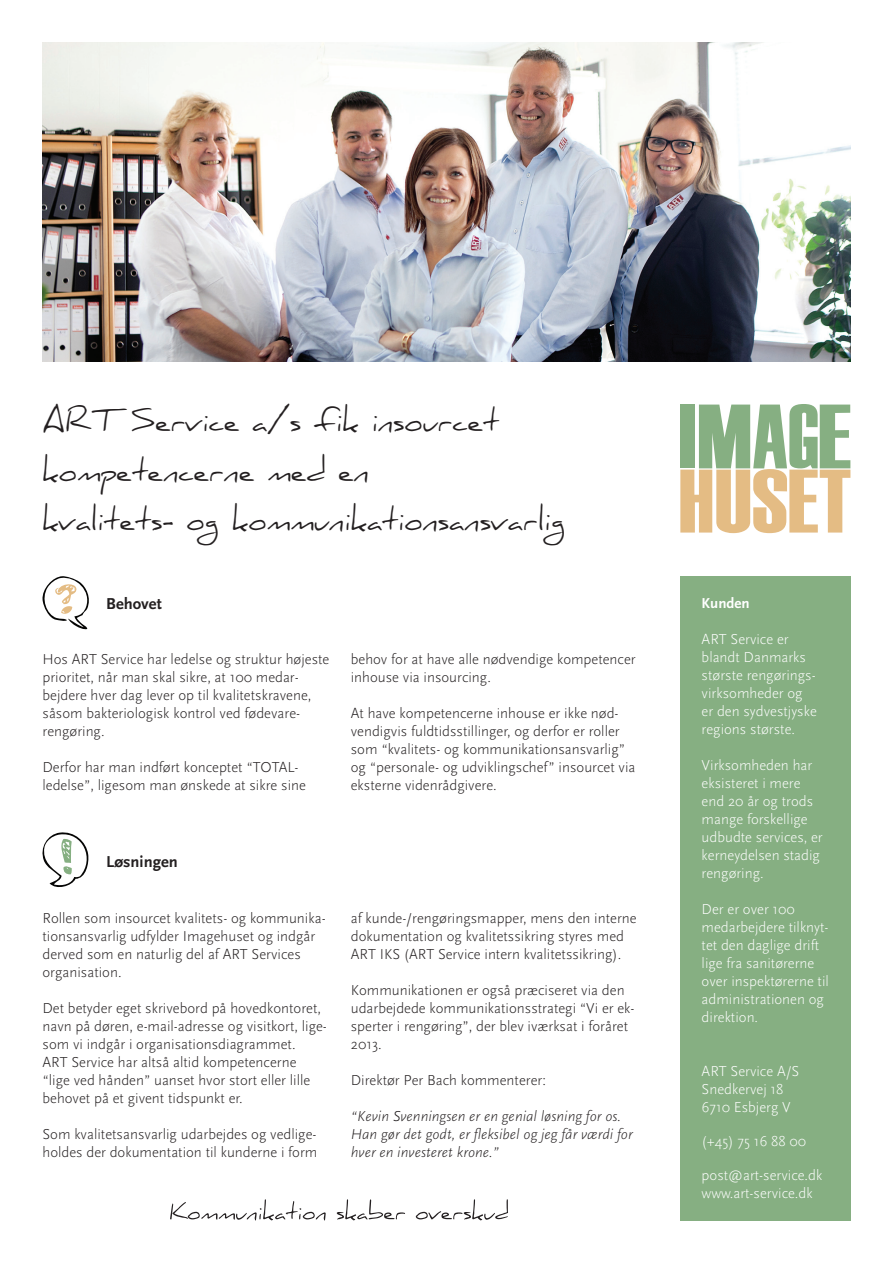
<style>
.page{position:relative;width:893px;height:1263px;background:#fff}
.page>*{position:absolute;margin:0;border:0;box-sizing:border-box;transform-origin:0 0}
.t1{font:30px/49.5px "Daniel";color:#231f20}
.t2{font:700 16.5px "Scala Sans";color:#231f20}
.t3{font:300 15px/18px "Scala Sans";color:#231f20}
.t4{font:300 15px/18px "Scala Sans";color:#fff}
.t5{font:italic 300 15px/18px "Scala Sans";color:#231f20}
.t6{font:700 15px "Scala Sans";color:#fff}
</style>
<div class="page">
<svg style="left:680px;top:404px;width:170px;height:129px"></svg>
<div style="left:680px;top:576px;width:170px;height:644px;background:#86af82"></div>
<svg style="left:170px;top:1199px;width:156px;height:21px"></svg>
<svg style="left:337px;top:1199px;width:68px;height:21px"></svg>
<svg style="left:416px;top:1199px;width:92px;height:21px"></svg>
<svg style="left:43px;top:576px;width:46px;height:53px"></svg>
<svg style="left:43px;top:832px;width:45px;height:55px"></svg>
<img style="left:43px;top:43px;width:807px;height:318px">
<h1 class="t1" style="left:43px;top:396px;width:524px">ART Service a/s fik insourcet kompetencerne med en<br>kvalitets- og kommunikationsansvarlig</h1>
<p class="t2" style="left:106px;top:595px;width:57px">Behovet</p>
<p class="t3" style="left:43px;top:650px;width:288px">Hos ART Service har ledelse og struktur højeste prioritet, når man skal sikre, at 100 medar&shy;bejdere hver dag lever op til kvalitetskravene, såsom bakteriologisk kontrol ved fødevare&shy;rengøring.</p>
<p class="t3" style="left:43px;top:758px;width:265px">Derfor har man indført konceptet “TOTAL&shy;ledelse”, ligesom man ønskede at sikre sine</p>
<p class="t3" style="left:351px;top:650px;width:286px">behov for at have alle nødvendige kompetencer inhouse via insourcing.</p>
<p class="t3" style="left:351px;top:704px;width:286px">At have kompetencerne inhouse er ikke nød&shy;vendigvis fuldtidsstillinger, og derfor er roller som “kvalitets- og kommunikationsansvarlig” og “personale- og udviklingschef” insourcet via eksterne videnrådgivere.</p>
<p class="t2" style="left:106px;top:853px;width:73px">Løsningen</p>
<p class="t3" style="left:43px;top:910px;width:285px">Rollen som insourcet kvalitets- og kommunika&shy;tionsansvarlig udfylder Imagehuset og indgår derved som en naturlig del af ART Services organisation.</p>
<p class="t3" style="left:43px;top:1000px;width:286px">Det betyder eget skrivebord på hovedkontoret, navn på døren, e-mail-adresse og visitkort, lige&shy;som vi indgår i organisationsdiagrammet.<br>ART Service har altså altid kompetencerne “lige ved hånden” uanset hvor stort eller lille behovet på et givent tidspunkt er.</p>
<p class="t3" style="left:43px;top:1126px;width:276px">Som kvalitetsansvarlig udarbejdes og vedlige&shy;holdes der dokumentation til kunderne i form</p>
<p class="t3" style="left:351px;top:910px;width:287px">af kunde-/rengøringsmapper, mens den interne dokumentation og kvalitetssikring styres med<br>ART IKS (ART Service intern kvalitetssikring).</p>
<p class="t3" style="left:351px;top:982px;width:285px">Kommunikationen er også præciseret via den udarbejdede kommunikationsstrategi “Vi er ek&shy;sperter i rengøring”, der blev iværksat i foråret 2013.</p>
<p class="t3" style="left:351px;top:1072px;width:197px">Direktør Per Bach kommenterer:</p>
<p class="t5" style="left:351px;top:1108px;width:283px">“Kevin Svenningsen er en genial løsning for os.<br>Han gør det godt, er fleksibel og jeg får værdi for hver en investeret krone.”</p>
<p class="t6" style="left:702px;top:595px;width:50px">Kunden</p>
<p class="t4" style="left:702px;top:631px;width:117px">ART Service er blandt Danmarks største rengørings&shy;virksomheder og er den sydvestjyske regions største.</p>
<p class="t4" style="left:702px;top:757px;width:123px">Virksomheden har eksisteret i mere end 20 år og trods mange forskellige udbudte services, er kerneydelsen stadig rengøring.</p>
<p class="t4" style="left:702px;top:901px;width:129px">Der er over 100 medarbejdere tilknyt&shy;tet den daglige drift lige fra sanitørerne over inspektørerne til administrationen og direktion.</p>
<p class="t4" style="left:702px;top:1063px;width:99px">ART Service A/S<br>Snedkervej 18<br>6710 Esbjerg V</p>
<p class="t4" style="left:702px;top:1132px;width:106px">(+45) 75 16 88 00</p>
<p class="t4" style="left:702px;top:1167px;width:122px">post@art-service.dk www.art-service.dk</p>
</div>
